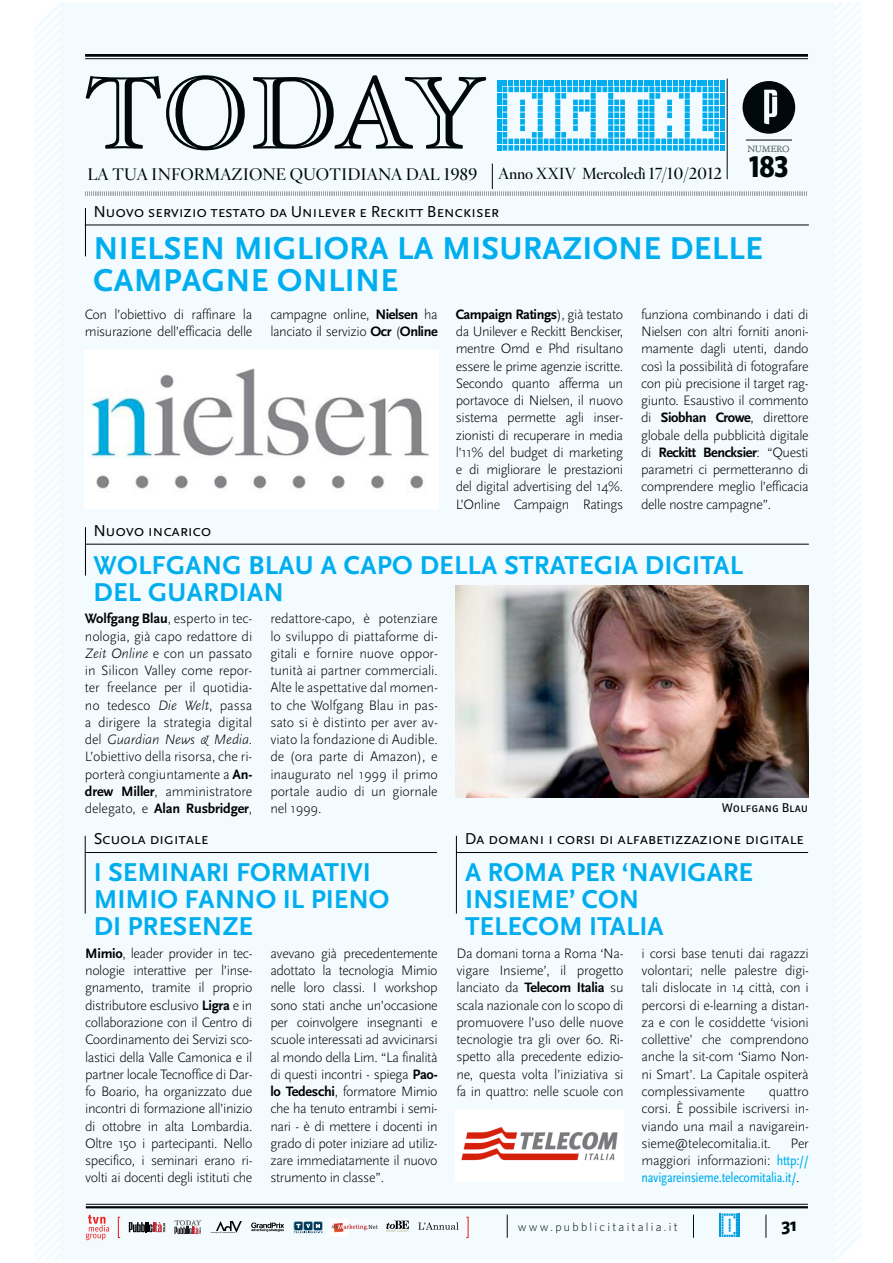
<style>
.page{position:relative;width:893px;height:1263px;background:#fff}
.page>*{position:absolute;margin:0;border:0;box-sizing:border-box;transform-origin:0 0}
.t1{font:700 33px/32.2px "Scala Sans Pro";letter-spacing:.01em;color:#00aeef}
.t2{font:700 27px/27px "Scala Sans Pro";color:#00aeef}
.t3{font:18px "Whitney Bold SC";color:#000}
.t4{font:16.5px "Scala Sans Caps";letter-spacing:-.02em;color:#000}
.t5{font:16.5px "Hoefler Titling Semibold SC";color:#000}
.t6{font:15.75px "Hoefler Titling Semibold SC";letter-spacing:-.01em;color:#000}
.t7{font:300 14.25px/17.2px "Scala Sans";letter-spacing:-.03em;color:#000;text-align:justify}
.t8{font:700 14.25px "Scala Sans Pro";letter-spacing:-.02em;color:#000}
.t9{font:condensed 14.25px "Scala Sans Pro";letter-spacing:-.02em;color:#00aeef}
.t10{font:300 12px "Whitney";letter-spacing:.19em;color:#000}
.t11{font:12px "Sanuk Regular SC";color:#000}
.t12{font:9px "Hoefler Txt Engraved";letter-spacing:-.015em;color:#000}
.s1{font-family:"Hoefler Titling";font-weight:600}
.s2{font-family:"Scala Sans Pro";font-weight:700}
.s3{font-family:"Scala Sans";font-weight:300}
.s4{font-style:italic}
.s5{font-family:"Scala Sans Pro";font-weight:400;font-stretch:condensed;color:#00aeef}
.s6{font-family:"Scala Sans";font-weight:300;font-stretch:normal;color:#000}
</style>
<div class="page">
<div style="left:35px;top:3px;width:826px;height:1257px;background:#f3fbfe"></div>
<svg style="left:497px;top:80px;width:228px;height:71px"></svg>
<svg style="left:719px;top:1213px;width:21px;height:24px"></svg>
<svg style="left:86px;top:164px;width:721px;height:32px"></svg>
<svg style="left:294px;top:1221px;width:29px;height:13px"></svg>
<img style="left:330px;top:1218px;width:18px;height:18px">
<svg style="left:331px;top:1224px;width:47px;height:6px"></svg>
<svg style="left:174px;top:1220px;width:27px;height:14px"></svg>
<svg style="left:418px;top:1222px;width:41px;height:8px"></svg>
<svg style="left:251px;top:1222px;width:33px;height:10px"></svg>
<svg style="left:129px;top:1222px;width:36px;height:10px"></svg>
<svg style="left:86px;top:1214px;width:23px;height:26px"></svg>
<svg style="left:118px;top:1217px;width:2px;height:21px"></svg>
<svg style="left:466px;top:1217px;width:3px;height:21px"></svg>
<svg style="left:211px;top:1221px;width:31px;height:12px"></svg>
<svg style="left:386px;top:1221px;width:23px;height:11px"></svg>
<hr style="left:85px;top:208px;width:1px;height:48px;background:#000">
<hr style="left:85px;top:225px;width:724px;height:1px;background:#000">
<img style="left:88px;top:355px;width:346px;height:149px">
<hr style="left:85px;top:527px;width:1px;height:49px;background:#000">
<hr style="left:85px;top:544px;width:724px;height:1px;background:#000">
<img style="left:455px;top:586px;width:353px;height:211px">
<hr style="left:85px;top:836px;width:1px;height:77px;background:#000">
<hr style="left:85px;top:852px;width:352px;height:1px;background:#000">
<hr style="left:456px;top:836px;width:1px;height:77px;background:#000">
<hr style="left:456px;top:852px;width:352px;height:1px;background:#000">
<div style="left:455px;top:1109px;width:169px;height:73px;background:#fff"></div>
<img style="left:461px;top:1127px;width:157px;height:34px">
<p class="t5" style="left:87px;top:164px;width:392px">LA TUA INFORMAZIONE QUOTIDIANA DAL 1989</p>
<p class="t12" style="left:747px;top:143px;width:44px">NUMERO</p>
<p class="t6" style="left:499px;top:164px;width:291px"><span class="s1">Anno</span> XXIV <span class="s1">Mercoledì</span> 17/10/2012 <sup>183</sup></p>
<p class="t4" style="left:93px;top:203px;width:407px">Nuovo servizio testato da Unilever e Reckitt Benckiser</p>
<h1 class="t1" style="left:94px;top:232px;width:671px">N IELSEN MIGLIORA LA MISURAZIONE DELLE<br>CAMPAG</h1>
<h1 class="t1" style="left:225px;top:264px;width:174px">NE ONLINE</h1>
<p class="t7" style="left:85px;top:306px;width:169px">Con l’obiettivo di raffinare la misurazione dell’efficacia delle</p>
<p class="t7" style="left:270px;top:306px;width:169px">campagne online, <span class="s2">NIELSEN</span> ha lanciato il servizio <span class="s2">OCR</span> (<span class="s2">ONLINE</span></p>
<p class="t8" style="left:456px;top:306px;width:169px">CAMPAIGN RATINGS<span class="s3">), già testato</span></p>
<p class="t7" style="left:641px;top:306px;width:169px">funziona combinando i dati di Nielsen con altri forniti anoni&shy;mamente dagli utenti, dando così la possibilità di fotografare con più precisione il target rag&shy;giunto. Esaustivo il commento di <span class="s2">SIOBHAN CROWE</span>, direttore globale della pubblicità digitale</p>
<p class="t8" style="left:641px;top:444px;width:169px"><span class="s3">di</span> RECKITT BENCKSIER<span class="s3">: “Questi</span></p>
<p class="t7" style="left:641px;top:461px;width:169px">parametri ci permetteranno di comprendere meglio l’efficacia delle nostre campagne”.</p>
<p class="t7" style="left:456px;top:323px;width:169px">da Unilever e Reckitt Benckiser, mentre Omd e Phd risultano essere le prime agenzie iscritte.<br>Secondo quanto afferma un portavoce di Nielsen, il nuovo sistema permette agli inser&shy;zionisti di recuperare in media l’11% del budget di marketing e di migliorare le prestazioni del digital advertising del 14%.<br>L’Online Campaign Ratings</p>
<p class="t4" style="left:93px;top:522px;width:120px">Nuovo incarico</p>
<h2 class="t2" style="left:94px;top:551px;width:42px">WOLFGA</h2>
<h2 class="t2" style="left:202px;top:551px;width:160px">NG BLAU A CAPO</h2>
<h2 class="t2" style="left:420px;top:551px;width:49px">DELLA</h2>
<h2 class="t2" style="left:504px;top:551px;width:225px">STRATEG IA DIG ITAL</h2>
<h2 class="t2" style="left:94px;top:578px;width:192px">DEL GUARDIAN</h2>
<p class="t7" style="left:85px;top:610px;width:169px"><span class="s2">WOLFGANG BLAU</span>, esperto in tec&shy;nologia, già capo redattore di <span class="s4">Zeit Online</span> e con un passato in Silicon Valley come repor&shy;ter freelance per il quotidia&shy;no tedesco <span class="s4">Die Welt</span>, passa a dirigere la strategia digital del <span class="s4">Guardian News &amp; Media</span>.<br>L’obiettivo della risorsa, che ri&shy;porterà congiuntamente a <span class="s2">AN-DREW M ILLER</span>, amministratore</p>
<p class="t8" style="left:85px;top:800px;width:169px"><span class="s3">delegato, e</span> ALAN RUSBRIDGER<span class="s3">,</span></p>
<p class="t7" style="left:270px;top:610px;width:169px">redattore-capo, è potenziare lo sviluppo di piattaforme di&shy;gitali e fornire nuove oppor&shy;tunità ai partner commerciali.<br>Alte le aspettative dal momen&shy;to che Wolfgang Blau in pas&shy;sato si è distinto per aver av&shy;viato la fondazione di Audible. de (ora parte di Amazon), e inaugurato nel 1999 il primo portale audio di un giornale nel 1999.</p>
<p class="t11" style="left:721px;top:800px;width:88px">Wolfgang Blau</p>
<p class="t4" style="left:94px;top:829px;width:116px">Scuola digitale</p>
<h2 class="t2" style="left:94px;top:859px;width:290px">I SEMINARI FORMATIVI<br>MIMIO FANNO IL PIENO<br>DI PRESENZE</h2>
<p class="t7" style="left:85px;top:945px;width:169px"><span class="s2">M IMIO</span>, leader provider in tec&shy;nologie interattive per l’inse&shy;gnamento, tramite il proprio distributore esclusivo <span class="s2">LIGRA</span> e in collaborazione con il Centro di Coordinamento dei Servizi sco&shy;lastici della Valle Camonica e il partner locale Tecnoffice di Dar&shy;fo Boario, ha organizzato due incontri di formazione all’inizio di ottobre in alta Lombardia.<br>Oltre 150 i partecipanti. Nello specifico, i seminari erano ri&shy;volti ai docenti degli istituti che</p>
<p class="t7" style="left:270px;top:945px;width:169px">avevano già precedentemente adottato la tecnologia Mimio nelle loro classi. I workshop sono stati anche un’occasione per coinvolgere insegnanti e scuole interessati ad avvicinarsi al mondo della Lim. “La finalità di questi incontri - spiega <span class="s2">PAO-LO TEDESCHI</span>, formatore Mimio che ha tenuto entrambi i semi&shy;nari - è di mettere i docenti in grado di poter iniziare ad utiliz&shy;zare immediatamente il nuovo strumento in classe”.</p>
<p class="t4" style="left:465px;top:829px;width:341px">Da domani i corsi di alfabetizzazione digitale</p>
<h2 class="t2" style="left:465px;top:859px;width:290px">A ROMA PER ‘NAVIGARE<br>INSIEME’ CON<br>TELECO M ITALIA</h2>
<p class="t7" style="left:456px;top:945px;width:169px">Da domani torna a Roma ‘Na&shy;vigare Insieme’, il progetto</p>
<p class="t8" style="left:456px;top:979px;width:169px"><span class="s3">lanciato da</span> TELECOM ITALIA <span class="s3">su</span></p>
<p class="t7" style="left:456px;top:997px;width:169px">scala nazionale con lo scopo di promuovere l’uso delle nuove tecnologie tra gli over 60. Ri&shy;spetto alla precedente edizio&shy;ne, questa volta l’iniziativa si fa in quattro: nelle scuole con</p>
<p class="t7" style="left:642px;top:945px;width:169px">i corsi base tenuti dai ragazzi volontari; nelle palestre digi&shy;tali dislocate in 14 città, con i percorsi di e-learning a distan&shy;za e con le cosiddette ‘visioni collettive’ che comprendono anche la sit-com ‘Siamo Non&shy;ni Smart’. La Capitale ospiterà complessivamente</p>
<p class="t7" style="left:642px;top:1083px;width:169px;text-indent:127px">quattro corsi. È possibile iscriversi in&shy;viando una mail a navigarein&shy;sieme@telecomitalia.it.</p>
<p class="t7" style="left:642px;top:1135px;width:169px;text-align:right">Per<br>maggiori informazioni: <span class="s5">http://</span></p>
<p class="t9" style="left:642px;top:1169px;width:159px">navigareinsieme.telecomitalia.it/<span class="s6">.</span></p>
<p class="t10" style="left:518px;top:1219px;width:161px">www.pubblicitaitalia.it</p>
<p class="t3" style="left:781px;top:1214px;width:17px">31</p>
</div>
